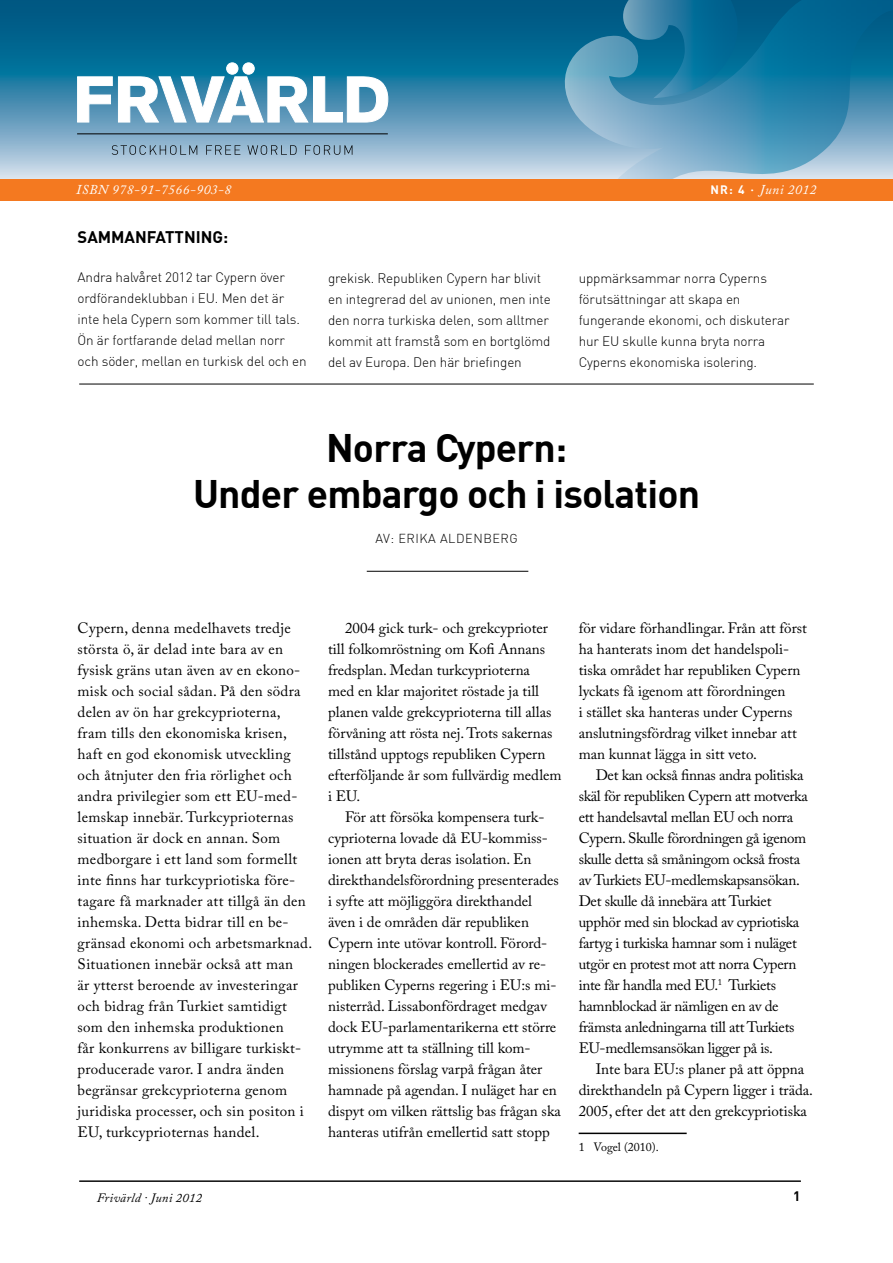
<style>
.page{position:relative;width:893px;height:1263px;background:#fff}
.page>*{position:absolute;margin:0;border:0;box-sizing:border-box;transform-origin:0 0}
.t1{font:700 39px/46.8px "DIN";letter-spacing:-.02em;color:#000;text-align:center}
.t2{font:700 16.5px "DIN";color:#000}
.t3{font:15px/21px "Adobe Caslon Pro";color:#000}
.t4{font:15px/21px "Adobe Caslon Pro";letter-spacing:.02em;color:#000}
.t5{font:15px/21px "Adobe Caslon Pro";letter-spacing:-.02em;color:#000}
.t6{font:300 13.5px/21px "DIN";letter-spacing:-.01em;color:#000}
.t7{font:italic 13.5px "Adobe Caslon Pro";letter-spacing:.04em;color:#fff}
.t8{font:700 13.5px "DIN";color:#000}
.t9{font:italic 12.75px "Adobe Caslon Pro";letter-spacing:.02em;color:#000}
.t10{font:300 12.75px "DIN";letter-spacing:.04em;color:#000}
.t11{font:12px "Adobe Caslon Pro";color:#000}
.s1{font-family:"DIN";font-weight:700;font-style:normal;font-size:12px}
.s2{font-weight:600;font-style:normal}
</style>
<div class="page">
<svg style="left:0;top:0;width:565px;height:179px;background:#4189ab"></svg>
<svg style="left:565px;top:0;width:328px;height:179px;background:#4f94b6"></svg>
<svg style="left:616px;top:0;width:132px;height:98px;background:#1c789f"></svg>
<div style="left:0;top:179px;width:893px;height:22px;background:#f47920"></div>
<svg style="left:77px;top:76px;width:312px;height:47px"></svg>
<div style="left:227px;top:63px;width:11px;height:11px;background:#fff;border-radius:50%"></div>
<div style="left:226px;top:62px;width:12px;height:13px;border:1px solid #fff;border-radius:50%"></div>
<div style="left:243px;top:63px;width:11px;height:11px;background:#fff;border-radius:50%"></div>
<div style="left:243px;top:62px;width:12px;height:13px;border:1px solid #fff;border-radius:50%"></div>
<svg style="left:112px;top:145px;width:85px;height:10px"></svg>
<svg style="left:206px;top:145px;width:34px;height:10px"></svg>
<svg style="left:247px;top:145px;width:50px;height:10px"></svg>
<svg style="left:305px;top:145px;width:47px;height:10px"></svg>
<hr style="left:77px;top:133px;width:311px;height:1px;background:#000">
<hr style="left:579px;top:1132px;width:108px;height:2px;background:#000">
<hr style="left:367px;top:571px;width:161px;height:1px;background:#000">
<hr style="left:79px;top:1181px;width:722px;height:1px;background:#000">
<hr style="left:79px;top:384px;width:735px;height:1px;background:#000">
<p class="t7" style="left:76px;top:181px;width:156px">ISBN 978-91-7566-903-8</p>
<p class="t2" style="left:78px;top:226px;width:152px">Sammanfattning:</p>
<p class="t6" style="left:78px;top:266px;width:231px">Andra halvåret 2012 tar Cypern över ordförandeklubban i EU. Men det är inte hela Cypern som kommer till tals.<br>Ön är fortfarande delad mellan norr och söder, mellan en turkisk del och en</p>
<p class="t6" style="left:328px;top:267px;width:224px">grekisk. Republiken Cypern har blivit en integrerad del av unionen, men inte den norra turkiska delen, som alltmer kommit att framstå som en bortglömd del av Europa. Den här briefingen</p>
<p class="t6" style="left:579px;top:267px;width:212px">uppmärksammar norra Cyperns förutsättningar att skapa en fungerande ekonomi, och diskuterar hur EU skulle kunna bryta norra<br>Cyperns ekonomiska isolering.</p>
<p class="t7" style="left:710px;top:182px;width:107px"><span class="s1">nr: 4</span> <span class="s2">·</span> Juni 2012</p>
<h1 class="t1" style="left:193px;top:422px;width:509px">N orra Cypern:<br>Under embargo och i isolation</h1>
<p class="t10" style="left:375px;top:531px;width:144px">av: Erika Aldenberg</p>
<p class="t4" style="left:78px;top:618px;width:236px">Cypern, denna medelhavets tredje största ö, är delad inte bara av en fysisk gräns utan även av en ekono&shy;misk och social sådan. På den södra delen av ön har grekcyprioterna, fram tills den ekonomiska krisen, haft en god ekonomisk utveckling och åtnjuter den fria rörlighet och andra privilegier som ett EU-med&shy;lemskap innebär. Turkcyprioternas situation är dock en annan. Som medborgare i ett land som formellt inte finns har turkcypriotiska före&shy;tagare få marknader att tillgå än den inhemska. Detta bidrar till en be&shy;gränsad ekonomi och arbetsmarknad.<br>Situationen innebär också att man<br>är ytterst beroende av investeringar och bidrag från Turkiet samtidigt som den inhemska produktionen<br>får konkurrens av billigare turkiskt&shy;producerade varor. I andra änden begränsar grekcyprioterna genom juridiska processer, och sin positon i EU, turkcyprioternas handel.</p>
<p class="t3" style="left:328px;top:618px;width:235px;text-indent:17px">2004 gick turk- och grekcyprioter till folkomröstning om Kofi Annans fredsplan. Medan turkcyprioterna<br>med en klar majoritet röstade ja till planen valde grekcyprioterna till allas förvåning att rösta nej. Trots sakernas tillstånd upptogs republiken Cypern efterföljande år som fullvärdig medlem i EU.</p>
<p class="t3" style="left:328px;top:807px;width:234px;text-indent:17px">För att försöka kompensera turk&shy;cyprioterna lovade då EU-kommiss&shy;ionen att bryta deras isolation. En direkthandelsförordning presenterades i syfte att möjliggöra direkthandel även i de områden där republiken Cypern inte utövar kontroll. Förord&shy;ningen blockerades emellertid av re&shy;publiken Cyperns regering i EU:s mi&shy;nisterråd. Lissabonfördraget medgav dock EU-parlamentarikerna ett större utrymme att ta ställning till kom&shy;missionens förslag varpå frågan åter hamnade på agendan. I nuläget har en dispyt om vilken rättslig bas frågan ska hanteras utifrån emellertid satt stopp</p>
<p class="t3" style="left:579px;top:618px;width:230px">för vidare förhandlingar. Från att först ha hanterats inom det handelspoli&shy;tiska området har republiken Cypern lyckats få igenom att förordningen<br>i stället ska hanteras under Cyperns anslutningsfördrag vilket innebar att man kunnat lägga in sitt veto.</p>
<p class="t5" style="left:579px;top:765px;width:231px;text-indent:17px">Det kan också finnas andra politiska skäl för republiken Cypern att motverka ett handelsavtal mellan EU och norra Cypern. Skulle förordningen gå igenom skulle detta så småningom också frosta av Turkiets EU-medlemskapsansökan.<br>Det skulle då innebära att Turkiet upphör med sin blockad av cypriotiska fartyg i turkiska hamnar som i nuläget utgör en protest mot att norra Cypern inte får handla med EU.<sup>1</sup> Turkiets hamnblockad är nämligen en av de främsta anledningarna till att Turkiets EU-medlemsansökan ligger på is.</p>
<p class="t3" style="left:579px;top:1059px;width:236px;text-align:center">Inte bara EU:s planer på att öppna direkthandeln på Cypern ligger i träda.<br>2005, efter det att den grekcypriotiska</p>
<p class="t11" style="left:579px;top:1140px;width:82px">1 Vogel (2010).</p>
<p class="t9" style="left:97px;top:1190px;width:107px">Frivärld · Juni 2012</p>
<p class="t8" style="left:793px;top:1188px;width:9px">1</p>
</div>
